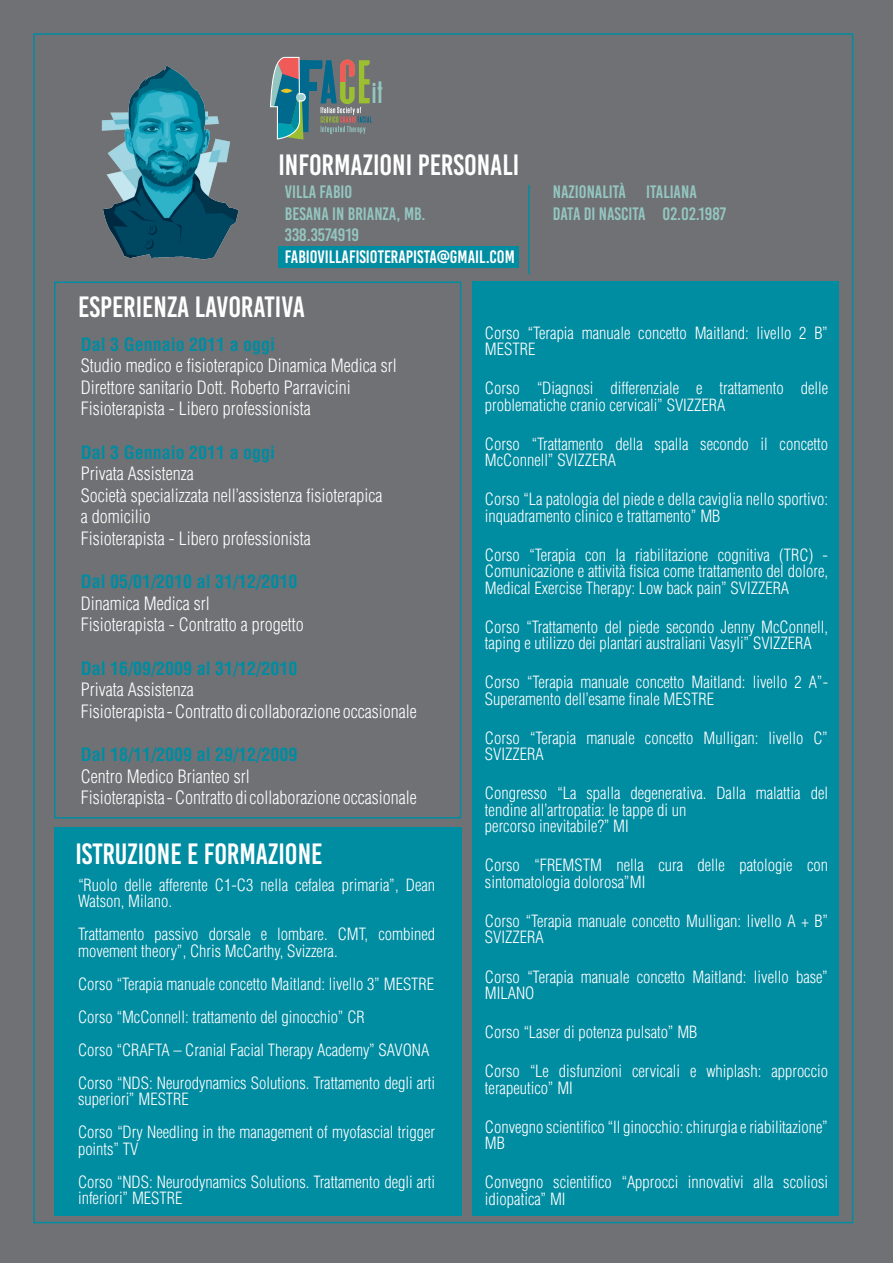
<style>
.page{position:relative;width:893px;height:1263px;background:#707174}
.page>*{position:absolute;margin:0;border:0;box-sizing:border-box;transform-origin:0 0}
.t1{font:33px "Deutschlander";color:#94c6c1}
.t2{font:29.4px "Bebas Kai";color:#fff}
.t3{font:300 condensed 18px/21.6px "Helvetica LT Std";color:#fff}
.t4{font:700 condensed 18px "Helvetica LT Std";color:#008ca1}
.t5{font:18px/21.6px "Bebas Kai";color:#94c6c1}
.t6{font:18px "Bebas Kai";color:#fff}
.t7{font:300 condensed 16.5px/16.5px "Helvetica LT Std";color:#fff}
</style>
<div class="page">
<div style="left:54px;top:281px;width:407px;height:538px;border:2px solid #008ca1"></div>
<div style="left:54px;top:828px;width:407px;height:388px;background:#008ca1"></div>
<div style="left:472px;top:281px;width:367px;height:935px;background:#008ca1"></div>
<div style="left:278px;top:246px;width:241px;height:21px;background:#008ca1"></div>
<svg style="left:270px;top:56px;width:102px;height:84px"></svg>
<img style="left:101px;top:65px;width:138px;height:195px">
<hr style="left:528px;top:185px;width:2px;height:89px;background:#008ca1">
<h1 class="t1" style="left:373px;top:76px;width:12px">it</h1>
<h2 class="t2" style="left:279px;top:149px;width:242px">INFORMAZIONI PERSONALI</h2>
<p class="t5" style="left:285px;top:181px;width:142px">VILLA FABIO<br>BESANA IN BRIANZA, MB.<br>338.3574919</p>
<p class="t6" style="left:285px;top:247px;width:231px">FABIOVILLAFISIOTERAPISTA@GMAIL.COM</p>
<h2 class="t2" style="left:78px;top:291px;width:228px">ESPERIENZA LAVORATIVA</h2>
<p class="t5" style="left:553px;top:181px;width:175px">NAZIONALITÀ ITALIANA<br>DATA DI NASCITA 02.02.1987</p>
<p class="t4" style="left:81px;top:333px;width:196px">Dal 3 Gennaio 2011 a oggi</p>
<p class="t3" style="left:81px;top:355px;width:317px">Studio medico e fisioterapico Dinamica Medica srl<br>Direttore sanitario Dott. Roberto Parravicini<br>Fisioterapista - Libero professionista</p>
<p class="t4" style="left:81px;top:441px;width:196px">Dal 3 Gennaio 2011 a oggi</p>
<p class="t3" style="left:81px;top:463px;width:303px">Privata Assistenza<br>Società specializzata nell’assistenza fisioterapica a domicilio<br>Fisioterapista - Libero professionista</p>
<p class="t4" style="left:81px;top:570px;width:218px">Dal 05/01/2010 al 31/12/2010</p>
<p class="t3" style="left:81px;top:592px;width:224px">Dinamica Medica srl<br>Fisioterapista - Contratto a progetto</p>
<p class="t4" style="left:81px;top:657px;width:218px">Dal 16/09/2009 al 31/12/2010</p>
<p class="t3" style="left:81px;top:679px;width:337px">Privata Assistenza<br>Fisioterapista - Contratto di collaborazione occasionale</p>
<p class="t4" style="left:81px;top:743px;width:218px">Dal 18/11/2009 al 29/12/2009</p>
<p class="t3" style="left:81px;top:765px;width:337px">Centro Medico Brianteo srl<br>Fisioterapista - Contratto di collaborazione occasionale</p>
<h2 class="t2" style="left:75px;top:838px;width:249px">ISTRUZIONE E FORMAZIONE</h2>
<p class="t7" style="left:78px;top:876px;width:359px">“Ruolo delle afferente C1-C3 nella cefalea primaria”, Dean<br>Watson, Milano.</p>
<p class="t7" style="left:78px;top:926px;width:359px">Trattamento passivo dorsale e lombare. CMT, combined movement theory”, Chris McCarthy, Svizzera.</p>
<p class="t7" style="left:78px;top:967px;width:359px;line-height:33px">Corso “Terapia manuale concetto Maitland: livello 3” MESTRE Corso “McConnell: trattamento del ginocchio” CR<br>Corso “CRAFTA – Cranial Facial Therapy Academy” SAVONA Corso “NDS: Neurodynamics Solutions. Trattamento degli arti</p>
<p class="t7" style="left:78px;top:1083px;width:359px;line-height:33px">superiori” MESTRE<br>Corso “Dry Needling in the management of myofascial trigger</p>
<p class="t7" style="left:78px;top:1132px;width:359px;line-height:33px">points” TV<br>Corso “NDS: Neurodynamics Solutions. Trattamento degli arti</p>
<p class="t7" style="left:78px;top:1190px;width:106px">inferiori” MESTRE</p>
<p class="t7" style="left:485px;top:324px;width:345px">Corso “Terapia manuale concetto Maitland: livello 2 B”<br>MESTRE</p>
<p class="t7" style="left:485px;top:380px;width:345px">Corso “Diagnosi differenziale e trattamento delle problematiche cranio cervicali” SVIZZERA</p>
<p class="t7" style="left:485px;top:435px;width:345px">Corso “Trattamento della spalla secondo il concetto<br>McConnell” SVIZZERA</p>
<p class="t7" style="left:485px;top:491px;width:345px">Corso “La patologia del piede e della caviglia nello sportivo: inquadramento clinico e trattamento” MB</p>
<p class="t7" style="left:485px;top:547px;width:345px;text-align:justify">Corso “Terapia con la riabilitazione cognitiva (TRC) - Comunicazione e attività fisica come trattamento del dolore, Medical Exercise Therapy: Low back pain” SVIZZERA</p>
<p class="t7" style="left:485px;top:619px;width:345px">Corso “Trattamento del piede secondo Jenny McConnell, taping e utilizzo dei plantari australiani Vasyli” SVIZZERA</p>
<p class="t7" style="left:485px;top:674px;width:345px">Corso “Terapia manuale concetto Maitland: livello 2 A”-<br>Superamento dell’esame finale MESTRE</p>
<p class="t7" style="left:485px;top:730px;width:345px">Corso “Terapia manuale concetto Mulligan: livello C”<br>SVIZZERA</p>
<p class="t7" style="left:485px;top:785px;width:345px">Congresso “La spalla degenerativa. Dalla malattia del tendine all’artropatia: le tappe di un<br>percorso inevitabile?” MI</p>
<p class="t7" style="left:485px;top:857px;width:345px">Corso “FREMSTM nella cura delle patologie con sintomatologia dolorosa”MI</p>
<p class="t7" style="left:485px;top:913px;width:345px">Corso “Terapia manuale concetto Mulligan: livello A + B”<br>SVIZZERA</p>
<p class="t7" style="left:485px;top:968px;width:345px">Corso “Terapia manuale concetto Maitland: livello base”<br>MILANO</p>
<p class="t7" style="left:485px;top:1024px;width:214px">Corso “Laser di potenza pulsato” MB</p>
<p class="t7" style="left:485px;top:1063px;width:345px">Corso “Le disfunzioni cervicali e whiplash: approccio terapeutico” MI</p>
<p class="t7" style="left:485px;top:1118px;width:345px">Convegno scientifico “Il ginocchio: chirurgia e riabilitazione”<br>MB</p>
<p class="t7" style="left:485px;top:1174px;width:345px">Convegno scientifico “Approcci innovativi alla scoliosi idiopatica” MI</p>
</div>
